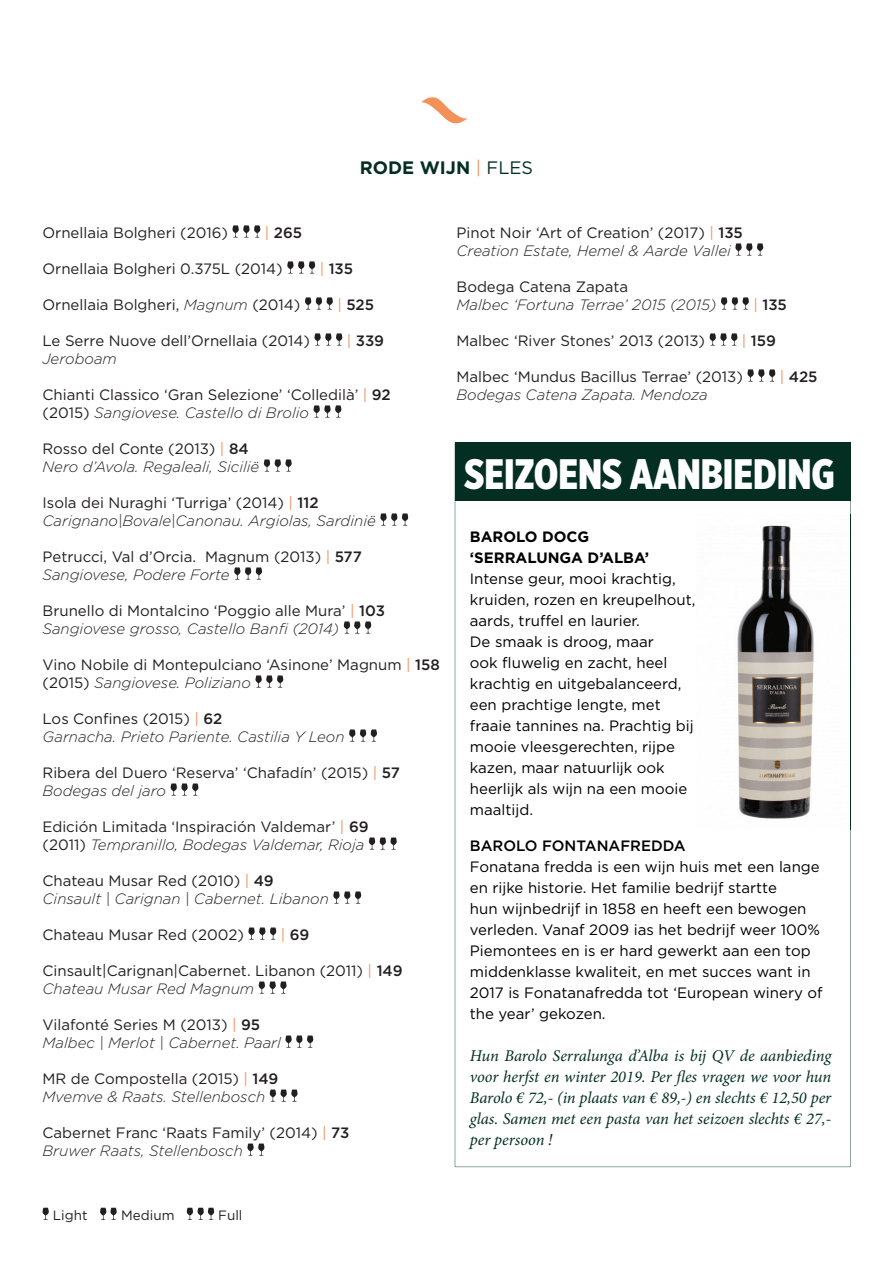
<style>
.page{position:relative;width:893px;height:1263px;background:#fff}
.page>*{position:absolute;margin:0;border:0;box-sizing:border-box;transform-origin:0 0}
.t1{font:900 42.6px "Gotham X Narrow";color:#fff}
.t2{font:700 18px "Gotham";color:#042e22}
.t3{font:italic 16.5px/21px "Minion Pro";letter-spacing:-.005em;color:#042e22;text-align:justify}
.t4{font:15px/18px "Gotham";color:#231f20}
.t5{font:15px/21px "Gotham";color:#000001}
.t6{font:italic 300 15px/18px "Gotham";color:#231f20}
.t7{font:500 15px "Gotham";color:#231f20}
.t8{font:700 15px/21px "Gotham";color:#000001}
.t9{font:500 15px "Gotham";color:#000001}
.t10{font:13.5px "Gotham";color:#231f20}
.s1{font-weight:400;color:#f69059}
.s2{font-weight:400}
.s3{font-weight:300;font-style:italic}
.s4{color:#f69059}
.s5{font-weight:500}
.s6{font-weight:400;font-style:normal}
.s7{font-weight:400;font-style:normal;color:#f69059}
.s8{font-weight:500;font-style:normal}
.s9{color:#231f20}
</style>
<div class="page">
<svg style="left:232px;top:225px;width:28px;height:13px"></svg>
<svg style="left:287px;top:261px;width:28px;height:13px"></svg>
<svg style="left:305px;top:297px;width:28px;height:13px"></svg>
<svg style="left:314px;top:333px;width:28px;height:13px"></svg>
<svg style="left:314px;top:405px;width:27px;height:13px"></svg>
<svg style="left:264px;top:459px;width:28px;height:13px"></svg>
<svg style="left:380px;top:513px;width:28px;height:13px"></svg>
<svg style="left:234px;top:567px;width:28px;height:13px"></svg>
<svg style="left:344px;top:621px;width:27px;height:13px"></svg>
<svg style="left:255px;top:675px;width:28px;height:13px"></svg>
<svg style="left:349px;top:729px;width:28px;height:13px"></svg>
<svg style="left:171px;top:783px;width:27px;height:13px"></svg>
<svg style="left:369px;top:837px;width:28px;height:13px"></svg>
<svg style="left:333px;top:891px;width:28px;height:13px"></svg>
<svg style="left:248px;top:927px;width:28px;height:13px"></svg>
<svg style="left:259px;top:981px;width:28px;height:13px"></svg>
<svg style="left:285px;top:1035px;width:28px;height:13px"></svg>
<svg style="left:270px;top:1089px;width:28px;height:13px"></svg>
<svg style="left:247px;top:1143px;width:17px;height:13px"></svg>
<svg style="left:735px;top:243px;width:28px;height:13px"></svg>
<svg style="left:721px;top:297px;width:28px;height:13px"></svg>
<svg style="left:710px;top:333px;width:27px;height:13px"></svg>
<svg style="left:747px;top:369px;width:28px;height:13px"></svg>
<svg style="left:421px;top:97px;width:47px;height:27px"></svg>
<div style="left:455px;top:443px;width:395px;height:58px;background:#042e22"></div>
<img style="left:737px;top:525px;width:77px;height:294px">
<img style="left:850px;top:514px;width:1px;height:316px">
<svg style="left:43px;top:1208px;width:6px;height:12px"></svg>
<svg style="left:100px;top:1208px;width:17px;height:12px"></svg>
<svg style="left:187px;top:1208px;width:27px;height:12px"></svg>
<p class="t2" style="left:360px;top:156px;width:175px">RODE WIJN <span class="s1">|</span> <span class="s2">FLES</span></p>
<p class="t4" style="left:43px;top:223px;width:187px">Ornellaia Bolgheri (2016)</p>
<p class="t7" style="left:265px;top:222px;width:39px"><span class="s1">|</span> 265</p>
<p class="t4" style="left:43px;top:259px;width:242px">Ornellaia Bolgheri 0.375L (2014)</p>
<p class="t7" style="left:320px;top:258px;width:35px"><span class="s1">|</span> 135</p>
<p class="t4" style="left:43px;top:295px;width:259px">Ornellaia Bolgheri, <span class="s3">Magnum</span> (2014)</p>
<p class="t7" style="left:337px;top:294px;width:38px"><span class="s1">|</span> 525</p>
<p class="t4" style="left:43px;top:331px;width:269px">Le Serre Nuove dell’Ornellaia (2014)</p>
<p class="t7" style="left:347px;top:330px;width:39px"><span class="s1">|</span> 339</p>
<p class="t6" style="left:43px;top:349px;width:76px">Jeroboam</p>
<p class="t4" style="left:43px;top:385px;width:350px">Chianti Classico ‘Gran Selezione’ ‘Colledilà’ <span class="s4">|</span> <span class="s5">92 </span>(2015) <span class="s3">Sangiovese. Castello di Brolio</span></p>
<p class="t6" style="left:43px;top:439px;width:218px"><span class="s6">Rosso del Conte (2013)</span> <span class="s7">|</span> <span class="s8">84<br></span>Nero d’Avola. Regaleali, Sicilië</p>
<p class="t6" style="left:43px;top:493px;width:335px"><span class="s6">Isola dei Nuraghi ‘Turriga’ (2014)</span> <span class="s7">|</span> <span class="s8">112<br></span>Carignano|Bovale|Canonau. Argiolas, Sardinië</p>
<p class="t4" style="left:43px;top:547px;width:321px">Petrucci, Val d’Orcia. Magnum (2013) <span class="s4">|</span> <span class="s5">577<br></span><span class="s3">Sangiovese, Podere Forte</span></p>
<p class="t4" style="left:43px;top:601px;width:344px">Brunello di Montalcino ‘Poggio alle Mura’ <span class="s4">|</span> <span class="s5">103<br></span><span class="s3">Sangiovese grosso, Castello Banfi (2014)</span></p>
<p class="t4" style="left:43px;top:655px;width:399px">Vino Nobile di Montepulciano ‘Asinone’ Magnum <span class="s4">|</span> <span class="s5">158 </span>(2015) <span class="s3">Sangiovese. Poliziano</span></p>
<p class="t6" style="left:43px;top:709px;width:304px"><span class="s6">Los Confines (2015)</span> <span class="s7">|</span> <span class="s8">62<br></span>Garnacha. Prieto Pariente. Castilia Y Leon</p>
<p class="t4" style="left:43px;top:763px;width:359px">Ribera del Duero ‘Reserva’ ‘Chafadín’ (2015) <span class="s4">|</span> <span class="s5">57<br></span><span class="s3">Bodegas del jaro</span></p>
<p class="t4" style="left:43px;top:817px;width:328px">Edición Limitada ‘Inspiración Valdemar’ <span class="s4">|</span> <span class="s5">69 </span>(2011) <span class="s3">Tempranillo, Bodegas Valdemar, Rioja</span></p>
<p class="t6" style="left:43px;top:871px;width:288px"><span class="s6">Chateau Musar Red (2010)</span> <span class="s7">|</span> <span class="s8">49<br></span>Cinsault | Carignan | Cabernet. Libanon</p>
<p class="t4" style="left:43px;top:925px;width:203px">Chateau Musar Red (2002)</p>
<p class="t7" style="left:281px;top:924px;width:30px"><span class="s1">|</span> 69</p>
<p class="t4" style="left:43px;top:961px;width:361px">Cinsault|Carignan|Cabernet. Libanon (2011) <span class="s4">|</span> <span class="s5">149<br></span><span class="s3">Chateau Musar Red Magnum</span></p>
<p class="t6" style="left:43px;top:1015px;width:240px"><span class="s6">Vilafonté Series M (2013)</span> <span class="s7">|</span> <span class="s8">95<br></span>Malbec | Merlot | Cabernet. Paarl</p>
<p class="t6" style="left:43px;top:1069px;width:237px"><span class="s6">MR de Compostella (2015)</span> <span class="s7">|</span> <span class="s8">149<br></span>Mvemve &amp; Raats. Stellenbosch</p>
<p class="t4" style="left:43px;top:1123px;width:308px">Cabernet Franc ‘Raats Family’ (2014) <span class="s4">|</span> <span class="s5">73<br></span><span class="s3">Bruwer Raats, Stellenbosch</span></p>
<p class="t6" style="left:456px;top:223px;width:288px"><span class="s6">Pinot Noir ‘Art of Creation’ (2017)</span> <span class="s7">|</span> <span class="s8">135<br></span>Creation Estate, Hemel &amp; Aarde Vallei</p>
<p class="t4" style="left:456px;top:277px;width:173px">Bodega Catena Zapata</p>
<p class="t6" style="left:456px;top:295px;width:261px">Malbec ‘Fortuna Terrae’ 2015 (2015)</p>
<p class="t7" style="left:753px;top:294px;width:35px"><span class="s1">|</span> 135</p>
<p class="t4" style="left:456px;top:331px;width:250px">Malbec ‘River Stones’ 2013 (2013)</p>
<p class="t7" style="left:742px;top:330px;width:36px"><span class="s1">|</span> 159</p>
<p class="t4" style="left:456px;top:367px;width:288px">Malbec ‘Mundus Bacillus Terrae’ (2013)</p>
<p class="t7" style="left:780px;top:366px;width:39px"><span class="s1">|</span> 425</p>
<p class="t6" style="left:456px;top:385px;width:253px">Bodegas Catena Zapata. Mendoza</p>
<h1 class="t1" style="left:464px;top:447px;width:372px">SEIZOENS AANBIEDING</h1>
<p class="t8" style="left:470px;top:526px;width:181px">BAROLO DOCG ‘SERRALUNGA D’ALBA’</p>
<p class="t5" style="left:470px;top:568px;width:227px">Intense geur, mooi krachtig, kruiden, rozen en kreupelhout, aards, truffel en laurier.<br>De smaak is droog, maar<br>ook fluwelig en zacht, heel krachtig en uitgebalanceerd, een prachtige lengte, met fraaie tannines na. Prachtig bij mooie vleesgerechten, rijpe kazen, maar natuurlijk ook heerlijk als wijn na een mooie maaltijd.</p>
<p class="t9" style="left:470px;top:836px;width:217px">BAROLO FONTANAFREDDA</p>
<p class="t5" style="left:470px;top:856px;width:354px">Fonatana fredda is een wijn huis met een lange en rijke historie. Het familie bedrijf startte<br>hun wijnbedrijf in 1858 en heeft een bewogen verleden. Vanaf 2009 ias het bedrijf weer 100% Piemontees en is er hard gewerkt aan een top middenklasse kwaliteit, en met succes want in 2017 is Fonatanafredda tot ‘European winery of the year’ gekozen.</p>
<p class="t3" style="left:470px;top:1045px;width:363px">Hun Barolo Serralunga d’Alba is bij QV de aanbieding voor herfst en winter 2019. Per es vragen we voor hun Barolo € 72,- (in plaats van € 89,-) en slechts € 12,50 per glas. Samen met een pasta van het seizoen slechts € 27,- per persoon <span class="s9">!</span></p>
<p class="t10" style="left:53px;top:1206px;width:36px">Light</p>
<p class="t10" style="left:121px;top:1206px;width:55px">Medium</p>
<p class="t10" style="left:218px;top:1206px;width:26px">Full</p>
</div>
